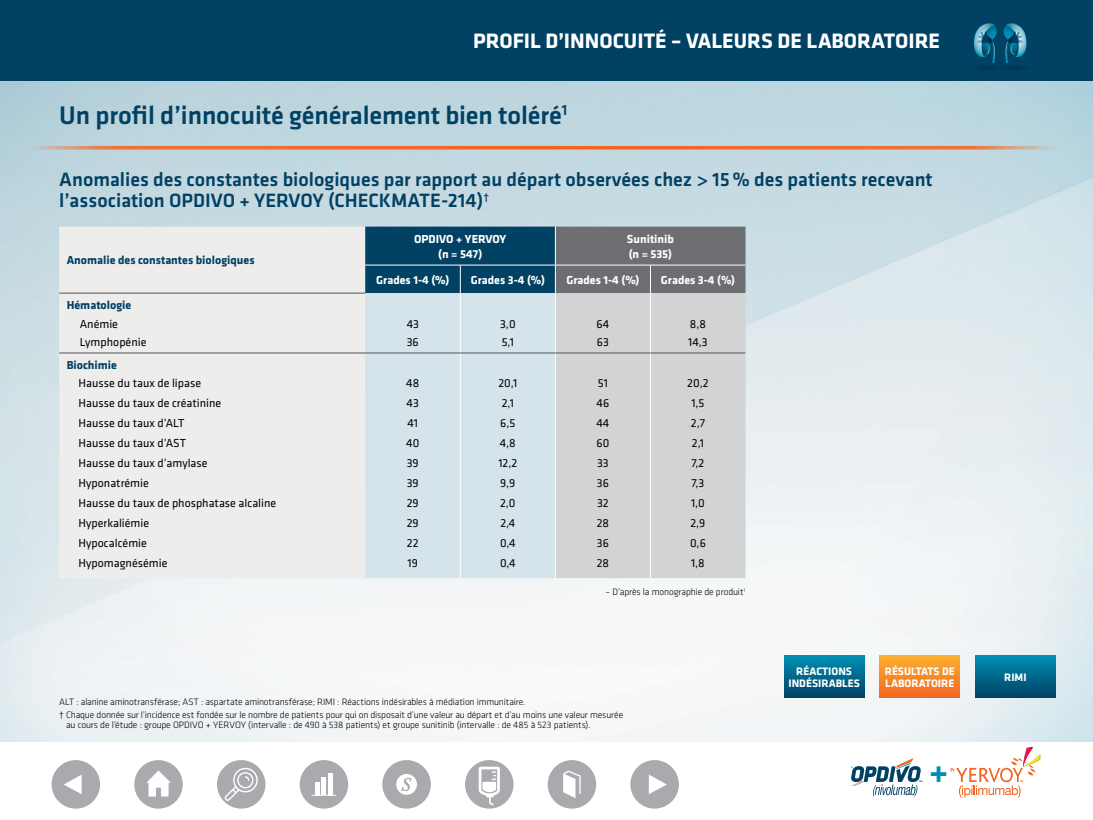
<style>
.page{position:relative;width:1093px;height:820px;background:#fff}
.page>*{position:absolute;margin:0;border:0;box-sizing:border-box;transform-origin:0 0}
.t1{font:500 26.4px "Klavika";letter-spacing:-.005em;color:#004164}
.t2{font:700 21.6px "Klavika";color:#fff}
.t3{font:500 20px/21.6px "Klavika";color:#004164}
.t4{font:12px "Klavika";color:#000}
.t5{font:700 12px/14.4px "Klavika";color:#fff;text-align:center}
.t6{font:700 12px "Klavika";color:#004164}
.t7{font:700 11.2px/12px "Klavika";color:#fff;text-align:center}
.t8{font:300 9.6px/12.4px "Klavika";letter-spacing:-.015em;color:#000}
</style>
<div class="page">
<img style="left:0;top:80px;width:1093px;height:661px">
<div style="left:0;top:0;width:1093px;height:80px;background:#004164"></div>
<svg style="left:931px;top:746px;width:109px;height:51px"></svg>
<svg style="left:851px;top:758px;width:71px;height:38px"></svg>
<div style="left:548px;top:759px;width:48px;height:49px;background:#a8aaad;border-radius:50%"></div>
<svg style="left:563px;top:770px;width:18px;height:27px"></svg>
<div style="left:382px;top:759px;width:49px;height:49px;background:#a8aaad;border-radius:50%"></div>
<svg style="left:396px;top:774px;width:21px;height:20px"></svg>
<div style="left:217px;top:759px;width:48px;height:49px;background:#a8aaad;border-radius:50%"></div>
<svg style="left:224px;top:767px;width:35px;height:33px"></svg>
<div style="left:300px;top:759px;width:48px;height:49px;background:#a8aaad;border-radius:50%"></div>
<hr style="left:322px;top:777px;width:4px;height:17px;background:#fff">
<div style="left:315px;top:781px;width:5px;height:13px;background:#fff"></div>
<div style="left:328px;top:772px;width:5px;height:22px;background:#fff"></div>
<svg style="left:312px;top:794px;width:24px;height:1px"></svg>
<div style="left:52px;top:759px;width:48px;height:49px;background:#a8aaad;border-radius:50%"></div>
<svg style="left:64px;top:774px;width:18px;height:19px"></svg>
<div style="left:630px;top:759px;width:49px;height:49px;background:#a8aaad;border-radius:50%"></div>
<svg style="left:649px;top:775px;width:18px;height:18px"></svg>
<div style="left:134px;top:759px;width:49px;height:49px;background:#a8aaad;border-radius:50%"></div>
<svg style="left:146px;top:770px;width:25px;height:26px"></svg>
<svg style="left:973px;top:23px;width:54px;height:47px"></svg>
<div style="left:465px;top:759px;width:48px;height:49px;background:#a8aaad;border-radius:50%"></div>
<svg style="left:479px;top:766px;width:21px;height:39px"></svg>
<hr style="left:16px;top:146px;width:1060px;height:3px;background:#f26322">
<div style="left:59px;top:226px;width:306px;height:352px;background:#eeedec"></div>
<svg style="left:365px;top:226px;width:380px;height:352px"></svg>
<hr style="left:59px;top:293px;width:306px;height:1px;background:#555">
<hr style="left:59px;top:352px;width:306px;height:1px;background:#555">
<hr style="left:365px;top:352px;width:95px;height:1px;background:#555">
<hr style="left:460px;top:352px;width:95px;height:1px;background:#555">
<hr style="left:555px;top:352px;width:95px;height:1px;background:#555">
<hr style="left:650px;top:352px;width:95px;height:1px;background:#555">
<div style="left:784px;top:655px;width:80px;height:42px;background:linear-gradient(to bottom,#0090b5,#004468)"></div>
<div style="left:975px;top:655px;width:80px;height:42px;background:linear-gradient(to bottom,#0090b5,#004468)"></div>
<div style="left:880px;top:655px;width:80px;height:42px;background:linear-gradient(to bottom,#fbb130,#f26a21)"></div>
<h2 class="t2" style="left:473px;top:25px;width:468px">PROFIL D’INNOCUITÉ – VALEURS DE LABORATOIRE</h2>
<h1 class="t1" style="left:59px;top:97px;width:510px">Un profil d’innocuité généralement bien toléré<sup>1</sup></h1>
<h3 class="t3" style="left:59px;top:167px;width:875px">Anomalies des constantes biologiques par rapport au départ observées chez &gt; 15% des patients recevant l’association OPDIVO + YERVOY (CHECKMATE-214)<sup>†</sup></h3>
<p class="t6" style="left:67px;top:251px;width:189px">Anomalie des constantes biologiques</p>
<p class="t5" style="left:414px;top:231px;width:94px">OPDIVO + YERVOY (n = 547)</p>
<p class="t5" style="left:627px;top:231px;width:49px;text-align:left">Sunitinib (n = 535)</p>
<p class="t5" style="left:376px;top:272px;width:75px">Grades 1-4 (%)</p>
<p class="t5" style="left:471px;top:272px;width:76px">Grades 3-4 (%)</p>
<p class="t5" style="left:566px;top:272px;width:75px">Grades 1-4 (%)</p>
<p class="t5" style="left:661px;top:272px;width:76px">Grades 3-4 (%)</p>
<p class="t6" style="left:67px;top:296px;width:66px">Hématologie</p>
<p class="t4" style="left:80px;top:315px;width:40px">Anémie</p>
<p class="t4" style="left:407px;top:315px;width:14px">43</p>
<p class="t4" style="left:500px;top:315px;width:17px">3,0</p>
<p class="t4" style="left:597px;top:315px;width:14px">64</p>
<p class="t4" style="left:690px;top:315px;width:18px">8,8</p>
<p class="t4" style="left:80px;top:334px;width:68px">Lymphopénie</p>
<p class="t4" style="left:407px;top:334px;width:13px">36</p>
<p class="t4" style="left:502px;top:334px;width:14px">5,1</p>
<p class="t4" style="left:597px;top:334px;width:13px">63</p>
<p class="t4" style="left:688px;top:334px;width:21px">14,3</p>
<p class="t6" style="left:67px;top:356px;width:52px">Biochimie</p>
<p class="t4" style="left:79px;top:375px;width:124px">Hausse du taux de lipase</p>
<p class="t4" style="left:406px;top:375px;width:14px">48</p>
<p class="t4" style="left:498px;top:375px;width:20px">20,1</p>
<p class="t4" style="left:598px;top:375px;width:12px">51</p>
<p class="t4" style="left:687px;top:375px;width:23px">20,2</p>
<p class="t4" style="left:79px;top:395px;width:144px">Hausse du taux de créatinine</p>
<p class="t4" style="left:407px;top:395px;width:14px">43</p>
<p class="t4" style="left:502px;top:395px;width:14px">2,1</p>
<p class="t4" style="left:597px;top:395px;width:14px">46</p>
<p class="t4" style="left:691px;top:395px;width:15px">1,5</p>
<p class="t4" style="left:79px;top:415px;width:107px">Hausse du taux d’ALT</p>
<p class="t4" style="left:407px;top:415px;width:12px">41</p>
<p class="t4" style="left:500px;top:415px;width:17px">6,5</p>
<p class="t4" style="left:596px;top:415px;width:14px">44</p>
<p class="t4" style="left:691px;top:415px;width:16px">2,7</p>
<p class="t4" style="left:79px;top:435px;width:109px">Hausse du taux d’AST</p>
<p class="t4" style="left:406px;top:435px;width:15px">40</p>
<p class="t4" style="left:500px;top:435px;width:17px">4,8</p>
<p class="t4" style="left:596px;top:435px;width:14px">60</p>
<p class="t4" style="left:692px;top:435px;width:14px">2,1</p>
<p class="t4" style="left:79px;top:455px;width:130px">Hausse du taux d’amylase</p>
<p class="t4" style="left:407px;top:455px;width:13px">39</p>
<p class="t4" style="left:498px;top:455px;width:20px">12,2</p>
<p class="t4" style="left:597px;top:455px;width:13px">33</p>
<p class="t4" style="left:691px;top:455px;width:14px">7,2</p>
<p class="t4" style="left:79px;top:475px;width:72px">Hyponatrémie</p>
<p class="t4" style="left:407px;top:475px;width:13px">39</p>
<p class="t4" style="left:500px;top:475px;width:17px">9,9</p>
<p class="t4" style="left:597px;top:475px;width:13px">36</p>
<p class="t4" style="left:691px;top:475px;width:14px">7,3</p>
<p class="t4" style="left:79px;top:495px;width:199px">Hausse du taux de phosphatase alcaline</p>
<p class="t4" style="left:407px;top:495px;width:13px">29</p>
<p class="t4" style="left:500px;top:495px;width:17px">2,0</p>
<p class="t4" style="left:597px;top:495px;width:13px">32</p>
<p class="t4" style="left:691px;top:495px;width:15px">1,0</p>
<p class="t4" style="left:79px;top:515px;width:72px">Hyperkaliémie</p>
<p class="t4" style="left:407px;top:515px;width:13px">29</p>
<p class="t4" style="left:500px;top:515px;width:16px">2,4</p>
<p class="t4" style="left:597px;top:515px;width:14px">28</p>
<p class="t4" style="left:690px;top:515px;width:17px">2,9</p>
<p class="t4" style="left:79px;top:535px;width:70px">Hypocalcémie</p>
<p class="t4" style="left:407px;top:535px;width:13px">22</p>
<p class="t4" style="left:500px;top:535px;width:17px">0,4</p>
<p class="t4" style="left:597px;top:535px;width:13px">36</p>
<p class="t4" style="left:690px;top:535px;width:17px">0,6</p>
<p class="t4" style="left:79px;top:555px;width:90px">Hypomagnésémie</p>
<p class="t4" style="left:407px;top:555px;width:12px">19</p>
<p class="t4" style="left:500px;top:555px;width:17px">0,4</p>
<p class="t4" style="left:597px;top:555px;width:14px">28</p>
<p class="t4" style="left:691px;top:555px;width:15px">1,8</p>
<p class="t8" style="left:606px;top:585px;width:142px">– D’après la monographie de produit<sup>1</sup></p>
<p class="t8" style="left:59px;top:695px;width:566px">ALT : alanine aminotransférase; AST : aspartate aminotransférase; RIMI : Réactions indésirables à médiation immunitaire.<br>† Chaque donnée sur l’incidence est fondée sur le nombre de patients pour qui on disposait d’une valeur au départ et d’au moins une valeur mesurée</p>
<p class="t8" style="left:66px;top:718px;width:526px">au cours de l’étude : groupe OPDIVO + YERVOY (intervalle : de 490 à 538 patients) et groupe sunitinib (intervalle : de 485 à 523 patients).</p>
<p class="t7" style="left:788px;top:664px;width:73px">RÉACTIONS<br>INDÉSIRABLES</p>
<p class="t7" style="left:1004px;top:670px;width:24px">RIMI</p>
<p class="t7" style="left:885px;top:664px;width:71px;text-align:left">RÉSULTATS DE<br>LABORATOIRE</p>
</div>
